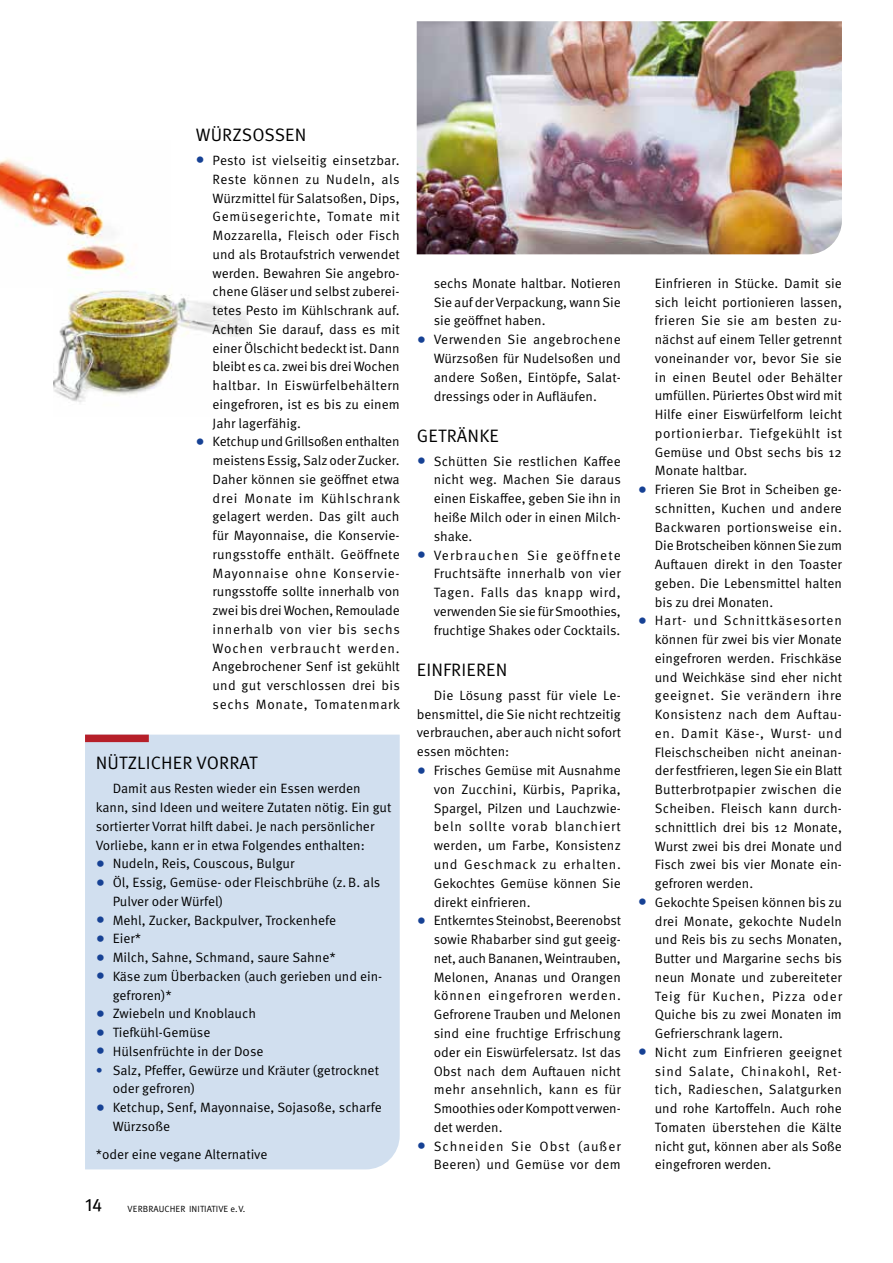
<style>
.page{position:relative;width:893px;height:1263px;background:#fff}
.page>*{position:absolute;margin:0;border:0;box-sizing:border-box;transform-origin:0 0}
.t1{font:18px "Meta Pro Norm";letter-spacing:.01em;color:#000}
.t2{font:18px "Meta Pro";color:#000}
.t3{font:13.5px/18.8px "Meta Pro Norm";color:#000;text-align:justify}
.t4{font:13.5px/18.8px "Meta Pro Norm";letter-spacing:.06em;color:#000;text-align:right}
.t5{font:9px "Meta Pro Norm";letter-spacing:.01em;color:#000}
.s1{font-size:18px;color:#164194}
.s2{color:#164194}
</style>
<div class="page">
<img style="left:53px;top:288px;width:196px;height:115px">
<img style="left:417px;top:21px;width:425px;height:233px">
<img style="left:0;top:158px;width:134px;height:116px">
<div style="left:85px;top:735px;width:315px;height:434px;background:#d1dfef"></div>
<div style="left:85px;top:735px;width:64px;height:7px;background:#b61f29"></div>
<h1 class="t1" style="left:196px;top:121px;width:112px">WÜRZSOSSEN</h1>
<p class="t3" style="left:213px;top:150px;width:189px;text-indent:-17px"><span class="s1">•</span> Pesto ist vielseitig einsetzbar.<br>Reste können zu Nudeln, als Würzmittel für Salatsoßen, Dips, Gemüsegerichte, Tomate mit Mozzarella, Fleisch oder Fisch und als Brotaufstrich verwendet werden. Bewahren Sie angebro&shy;chene Gläser und selbst zuberei&shy;tetes Pesto im Kühlschrank auf.<br>Achten Sie darauf, dass es mit einer Ölschicht bedeckt ist. Dann bleibt es ca. zwei bis drei Wochen haltbar. In Eiswürfelbehältern eingefroren, ist es bis zu einem Jahr lagerfähig.</p>
<p class="t3" style="left:213px;top:431px;width:189px;text-indent:-17px"><span class="s1">•</span> Ketchup und Grillsoßen enthalten meistens Essig, Salz oder Zucker.<br>Daher können sie geöffnet etwa drei Monate im Kühlschrank gelagert werden. Das gilt auch für Mayonnaise, die Konservie&shy;rungsstoffe enthält. Geöffnete Mayonnaise ohne Konservie&shy;rungsstoffe sollte innerhalb von zwei bis drei Wochen, Remoulade innerhalb von vier bis sechs Wochen verbraucht werden.<br>Angebrochener Senf ist gekühlt und gut verschlossen drei bis sechs Monate, Tomatenmark</p>
<h1 class="t1" style="left:96px;top:750px;width:163px">NÜTZLICHER VORRAT</h1>
<p class="t3" style="left:96px;top:778px;width:297px;text-align:left;text-indent:17px">Damit aus Resten wieder ein Essen werden kann, sind Ideen und weitere Zutaten nötig. Ein gut sortierter Vorrat hilft dabei. Je nach persönlicher Vorliebe, kann er in etwa Folgendes enthalten:</p>
<p class="t3" style="left:96px;top:853px;width:200px"><span class="s1">•</span> Nudeln, Reis, Couscous, Bulgur</p>
<p class="t3" style="left:113px;top:872px;width:269px;text-indent:-17px"><span class="s1">•</span> Öl, Essig, Gemüse- oder Fleischbrühe (z.B. als<br>Pulver oder Würfel)</p>
<p class="t3" style="left:96px;top:910px;width:242px"><span class="s1">•</span> Mehl, Zucker, Backpulver, Trockenhefe</p>
<p class="t3" style="left:96px;top:928px;width:47px"><span class="s1">•</span> Eier*</p>
<p class="t3" style="left:96px;top:947px;width:242px"><span class="s1">•</span> Milch, Sahne, Schmand, saure Sahne*</p>
<p class="t3" style="left:113px;top:966px;width:271px;text-indent:-17px"><span class="s1">•</span> Käse zum Überbacken (auch gerieben und ein&shy;gefroren)*</p>
<p class="t3" style="left:96px;top:1003px;width:162px"><span class="s1">•</span> Zwiebeln und Knoblauch</p>
<p class="t3" style="left:96px;top:1022px;width:116px"><span class="s1">•</span> Tiefkühl-Gemüse</p>
<p class="t3" style="left:96px;top:1041px;width:169px"><span class="s1">•</span> Hülsenfrüchte in der Dose</p>
<p class="t3" style="left:113px;top:1060px;width:268px;text-indent:-17px"><span class="s2">•</span> Salz, Pfeffer, Gewürze und Kräuter (getrocknet oder gefroren)</p>
<p class="t3" style="left:113px;top:1097px;width:271px;text-indent:-17px"><span class="s1">•</span> Ketchup, Senf, Mayonnaise, Sojasoße, scharfe<br>Würzsoße</p>
<p class="t3" style="left:96px;top:1144px;width:173px">*oder eine vegane Alternative</p>
<h1 class="t2" style="left:85px;top:1191px;width:19px">14</h1>
<p class="t5" style="left:128px;top:1202px;width:119px">VERBRAUCHER INITIATIVE e.V.</p>
<p class="t3" style="left:434px;top:273px;width:189px">sechs Monate haltbar. Notieren Sie auf der Verpackung, wann Sie sie geöffnet haben.</p>
<p class="t3" style="left:434px;top:329px;width:189px;text-indent:-17px"><span class="s1">•</span> Verwenden Sie angebrochene Würzsoßen für Nudelsoßen und andere Soßen, Eintöpfe, Salat&shy;dressings oder in Aufläufen.</p>
<h1 class="t1" style="left:417px;top:422px;width:84px">GETRÄNKE</h1>
<p class="t3" style="left:434px;top:451px;width:189px;text-indent:-17px"><span class="s1">•</span> Schütten Sie restlichen Kaffee nicht weg. Machen Sie daraus einen Eiskaffee, geben Sie ihn in heiße Milch oder in einen Milch&shy;shake.</p>
<p class="t3" style="left:434px;top:545px;width:189px;text-indent:-17px"><span class="s1">•</span> Verbrauchen Sie geöffnete Fruchtsäfte innerhalb von vier Tagen. Falls das knapp wird, verwenden Sie sie für Smoothies, fruchtige Shakes oder Cocktails.</p>
<h1 class="t1" style="left:417px;top:656px;width:92px">EINFRIEREN</h1>
<p class="t3" style="left:417px;top:685px;width:206px;text-indent:17px">Die Lösung passt für viele Le&shy;bensmittel, die Sie nicht rechtzeitig verbrauchen, aber auch nicht sofort essen möchten:</p>
<p class="t3" style="left:434px;top:760px;width:189px;text-indent:-17px"><span class="s1">•</span> Frisches Gemüse mit Ausnahme von Zucchini, Kürbis, Paprika, Spargel, Pilzen und Lauchzwie&shy;beln sollte vorab blanchiert werden, um Farbe, Konsistenz und Geschmack zu erhalten.<br>Gekochtes Gemüse können Sie direkt einfrieren.</p>
<p class="t3" style="left:434px;top:910px;width:189px;text-indent:-17px"><span class="s1">•</span> Entkerntes Steinobst, Beerenobst sowie Rhabarber sind gut geeig&shy;net, auch Bananen, Weintrauben, Melonen, Ananas und Orangen können eingefroren werden.<br>Gefrorene Trauben und Melonen sind eine fruchtige Erfrischung oder ein Eiswürfelersatz. Ist das Obst nach dem Auftauen nicht mehr ansehnlich, kann es für Smoothies oder Kompott verwen&shy;det werden.</p>
<p class="t4" style="left:417px;top:1136px;width:206px"><span class="s1">•</span> Schneiden Sie Obst (außer<br>Beeren) und Gemüse vor dem</p>
<p class="t3" style="left:655px;top:273px;width:189px">Einfrieren in Stücke. Damit sie sich leicht portionieren lassen, frieren Sie sie am besten zu&shy;nächst auf einem Teller getrennt voneinander vor, bevor Sie sie in einen Beutel oder Behälter umfüllen. Püriertes Obst wird mit Hilfe einer Eiswürfelform leicht portionierbar. Tiefgekühlt ist Gemüse und Obst sechs bis 12<br>Monate haltbar.</p>
<p class="t3" style="left:655px;top:479px;width:189px;text-indent:-17px"><span class="s1">•</span> Frieren Sie Brot in Scheiben ge&shy;schnitten, Kuchen und andere Backwaren portionsweise ein.<br>Die Brotscheiben können Sie zum Auftauen direkt in den Toaster geben. Die Lebensmittel halten bis zu drei Monaten.</p>
<p class="t3" style="left:655px;top:610px;width:189px;text-indent:-17px"><span class="s1">•</span> Hart- und Schnittkäsesorten können für zwei bis vier Monate eingefroren werden. Frischkäse und Weichkäse sind eher nicht geeignet. Sie verändern ihre Konsistenz nach dem Auftau&shy;en. Damit Käse-, Wurst- und Fleischscheiben nicht aneinan&shy;der festfrieren, legen Sie ein Blatt Butterbrotpapier zwischen die Scheiben. Fleisch kann durch&shy;schnittlich drei bis 12 Monate, Wurst zwei bis drei Monate und Fisch zwei bis vier Monate ein&shy;gefroren werden.</p>
<p class="t3" style="left:655px;top:892px;width:189px;text-indent:-17px"><span class="s1">•</span> Gekochte Speisen können bis zu drei Monate, gekochte Nudeln und Reis bis zu sechs Monaten, Butter und Margarine sechs bis neun Monate und zubereiteter Teig für Kuchen, Pizza oder Quiche bis zu zwei Monaten im Gefrierschrank lagern.</p>
<p class="t3" style="left:655px;top:1042px;width:189px;text-indent:-17px"><span class="s1">•</span> Nicht zum Einfrieren geeignet sind Salate, Chinakohl, Ret&shy;tich, Radieschen, Salatgurken und rohe Kartoffeln. Auch rohe Tomaten überstehen die Kälte nicht gut, können aber als Soße eingefroren werden.</p>
</div>
